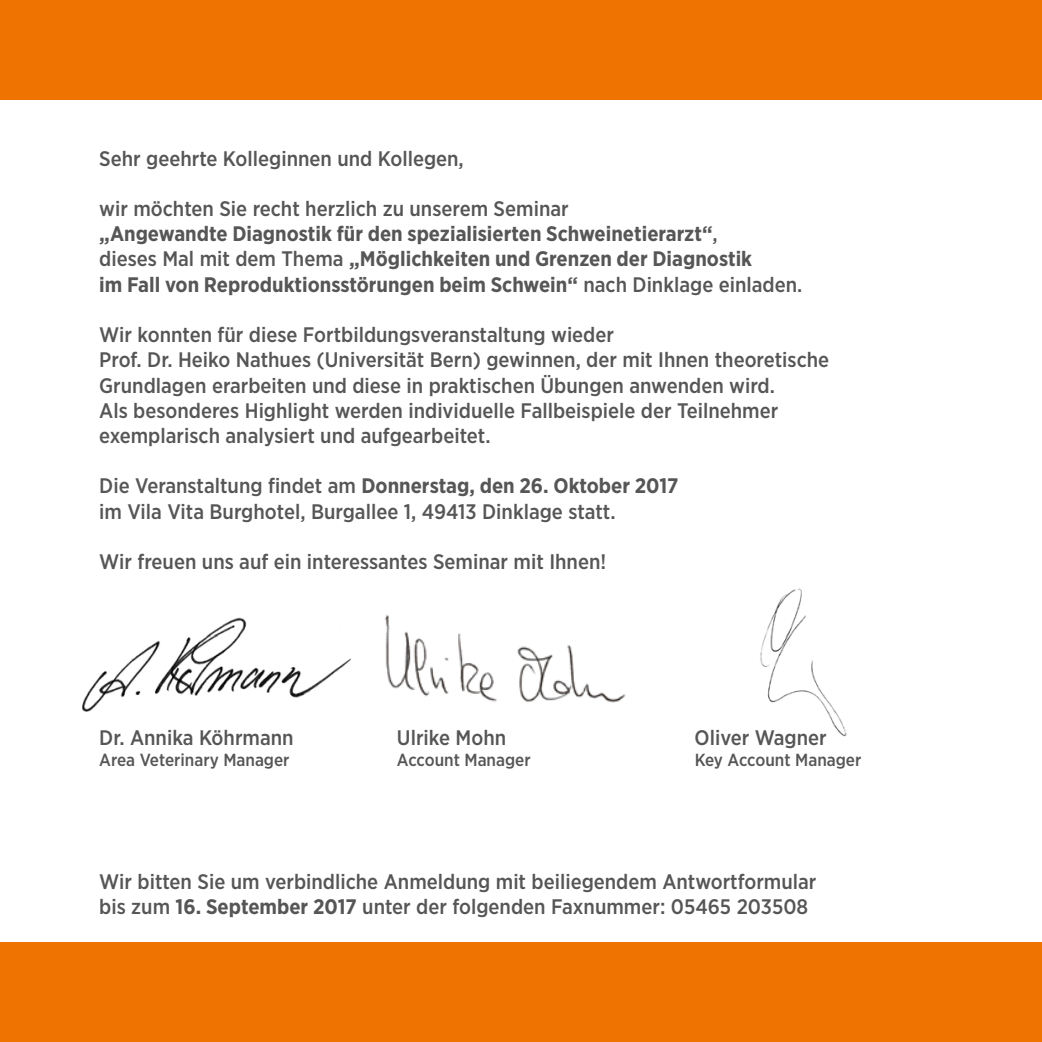
<style>
.page{position:relative;width:1042px;height:1042px;background:#fff}
.page>*{position:absolute;margin:0;border:0;box-sizing:border-box;transform-origin:0 0}
.t1{font:500 21px/25.2px "Gotham Narrow";color:#565656}
.t2{font:700 21px/25.2px "Gotham Narrow";color:#565656}
.t3{font:500 17.5px "Gotham Narrow";color:#565656}
.s1{font-weight:500}
.s2{font-weight:700}
</style>
<div class="page">
<img style="left:760px;top:588px;width:87px;height:149px">
<img style="left:82px;top:617px;width:269px;height:95px">
<img style="left:384px;top:614px;width:242px;height:89px">
<div style="left:0;top:943px;width:1042px;height:99px;background:#ee7300"></div>
<div style="left:0;top:0;width:1042px;height:99px;background:#ee7300"></div>
<p class="t1" style="left:99px;top:145px;width:366px">Sehr geehrte Kolleginnen und Kollegen,</p>
<p class="t2" style="left:99px;top:196px;width:705px"><span class="s1">wir möchten Sie recht herzlich zu unserem Seminar<br></span>„Angewandte Diagnostik für den spezialisierten Schweinetierarzt“<span class="s1">,<br>dieses Mal mit dem Thema</span> „Möglichkeiten und Grenzen der Diagnostik<br>im Fall von Reproduktionsstörungen beim Schwein“ <span class="s1">nach Dinklage einladen.</span></p>
<p class="t1" style="left:99px;top:322px;width:731px">Wir konnten für diese Fortbildungsveranstaltung wieder<br>Prof. Dr. Heiko Nathues (Universität Bern) gewinnen, der mit Ihnen theoretische Grundlagen erarbeiten und diese in praktischen Übungen anwenden wird.<br>Als besonderes Highlight werden individuelle Fallbeispiele der Teilnehmer exemplarisch analysiert und aufgearbeitet.</p>
<p class="t1" style="left:99px;top:473px;width:581px">Die Veranstaltung findet am <span class="s2">Donnerstag, den 26. Oktober 2017 </span>im Vila Vita Burghotel, Burgallee 1, 49413 Dinklage statt.</p>
<p class="t1" style="left:99px;top:549px;width:508px">Wir freuen uns auf ein interessantes Seminar mit Ihnen!</p>
<p class="t1" style="left:99px;top:725px;width:196px">Dr. Annika Köhrmann</p>
<p class="t1" style="left:397px;top:725px;width:111px">Ulrike Mohn</p>
<p class="t1" style="left:694px;top:725px;width:134px">Oliver Wagner</p>
<p class="t3" style="left:99px;top:749px;width:192px">Area Veterinary Manager</p>
<p class="t3" style="left:397px;top:749px;width:135px">Account Manager</p>
<p class="t3" style="left:694px;top:749px;width:168px">Key Account Manager</p>
<p class="t1" style="left:99px;top:868px;width:719px">Wir bitten Sie um verbindliche Anmeldung mit beiliegendem Antwortformular bis zum <span class="s2">16. September 2017</span> unter der folgenden Faxnummer: 05465 203508</p>
</div>
